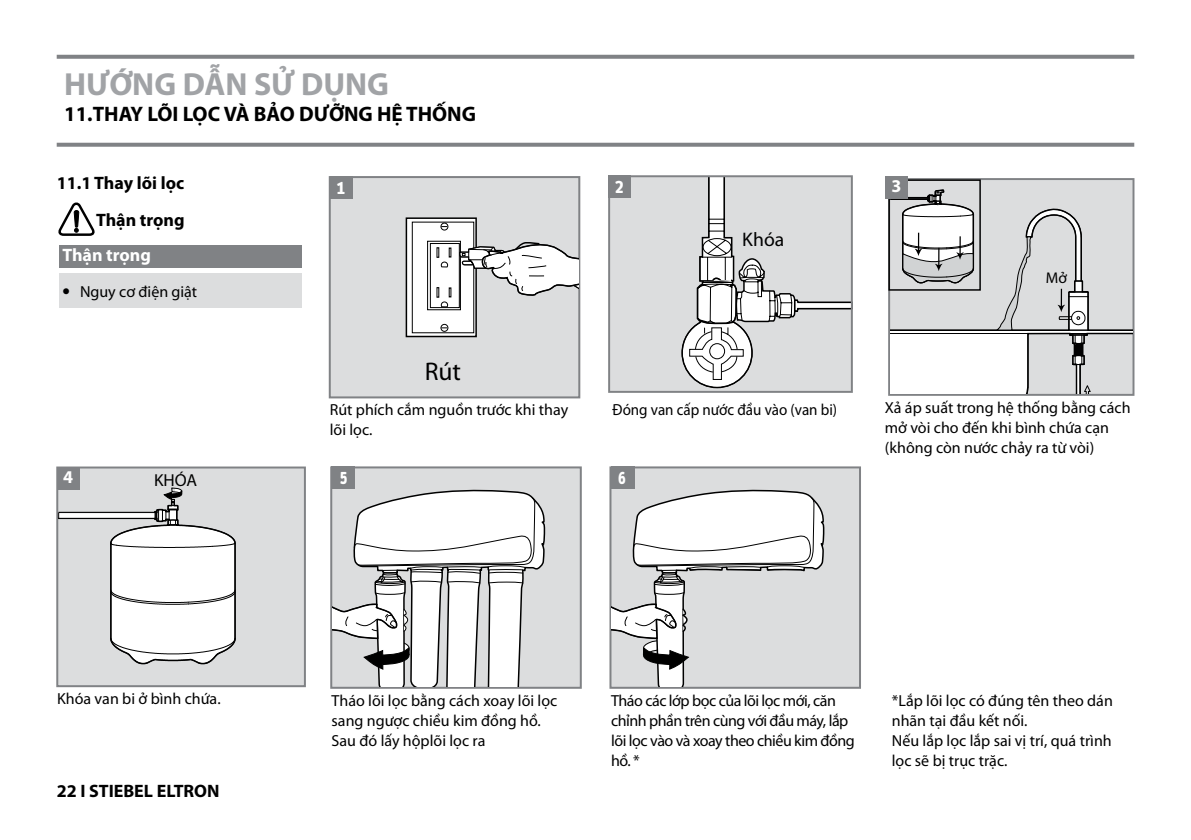
<style>
.page{position:relative;width:1191px;height:840px;background:#fff}
.page>*{position:absolute;margin:0;border:0;box-sizing:border-box;transform-origin:0 0}
.t1{font:700 32px "Myriad Pro";color:#a1a3a6}
.t2{font:25.6px "Myriad Pro";color:#000}
.t3{font:700 21px "Myriad Pro";color:#000}
.t4{font:700 20px "STE Info Text";color:#fff}
.t5{font:700 20px "STE Info Text";color:#fff;scale:.86 1}
.t6{font:19.6px "Myriad Pro";color:#000}
.t7{font:700 18px "Myriad Pro";color:#000}
.t8{font:700 18px "Myriad Pro";color:#fff}
.t9{font:17.4px "Myriad Pro";color:#000}
.t10{font:16px/20px "Myriad Pro";color:#000}
.t11{font:16px/20px "Myriad Pro";letter-spacing:-.03em;color:#000}
.t12{font:16px "Myriad Pro";color:#000;scale:.94 1}
.t13{font:15.6px "Myriad Pro";color:#000}
</style>
<div class="page">
<svg style="left:57px;top:55px;width:1077px;height:4px;background:#87898c"></svg>
<svg style="left:57px;top:143px;width:1077px;height:4px;background:#888a8d"></svg>
<svg style="left:58px;top:202px;width:37px;height:34px"></svg>
<div style="left:60px;top:244px;width:242px;height:23px;background:#808285"></div>
<div style="left:60px;top:273px;width:242px;height:35px;background:#dcddde"></div>
<div style="left:889px;top:179px;width:244px;height:215px;background:#dcddde"></div>
<div style="left:888px;top:178px;width:246px;height:217px;border:2px solid #808285"></div>
<svg style="left:889px;top:189px;width:243px;height:204px"></svg>
<div style="left:888px;top:179px;width:92px;height:111px;border:1px solid #000"></div>
<div style="left:885px;top:176px;width:22px;height:22px;background:#808285"></div>
<div style="left:57px;top:467px;width:248px;height:218px;background:#dcddde"></div>
<div style="left:56px;top:466px;width:250px;height:220px;border:2px solid #808285"></div>
<svg style="left:57px;top:487px;width:179px;height:177px"></svg>
<div style="left:57px;top:466px;width:22px;height:23px;background:#808285"></div>
<div style="left:330px;top:177px;width:249px;height:220px;background:#dcddde"></div>
<div style="left:329px;top:176px;width:251px;height:222px;border:2px solid #808285"></div>
<div style="left:406px;top:218px;width:70px;height:118px;background:#fff"></div>
<div style="left:405px;top:217px;width:72px;height:120px;border:2px solid #000"></div>
<div style="left:412px;top:222px;width:62px;height:111px;border:1px solid #000"></div>
<div style="left:427px;top:241px;width:34px;height:69px;border:1px solid #000"></div>
<div style="left:430px;top:243px;width:29px;height:65px;border:1px solid #000"></div>
<div style="left:441px;top:223px;width:7px;height:7px;border:1px solid #000;border-radius:50%"></div>
<div style="left:441px;top:324px;width:7px;height:7px;border:1px solid #000;border-radius:50%"></div>
<svg style="left:437px;top:287px;width:14px;height:20px"></svg>
<svg style="left:437px;top:247px;width:14px;height:20px"></svg>
<svg style="left:457px;top:241px;width:121px;height:97px"></svg>
<div style="left:330px;top:176px;width:22px;height:23px;background:#808285"></div>
<div style="left:609px;top:176px;width:243px;height:215px;background:#dcddde"></div>
<svg style="left:681px;top:178px;width:169px;height:211px"></svg>
<div style="left:608px;top:175px;width:245px;height:217px;border:2px solid #808285"></div>
<div style="left:608px;top:175px;width:22px;height:23px;background:#808285"></div>
<div style="left:331px;top:467px;width:250px;height:220px;background:#dcddde"></div>
<div style="left:330px;top:466px;width:252px;height:222px;border:2px solid #808285"></div>
<svg style="left:332px;top:488px;width:214px;height:198px"></svg>
<div style="left:331px;top:466px;width:24px;height:22px;background:#808285"></div>
<div style="left:610px;top:467px;width:250px;height:220px;background:#dcddde"></div>
<div style="left:609px;top:466px;width:252px;height:222px;border:2px solid #808285"></div>
<svg style="left:611px;top:488px;width:214px;height:198px"></svg>
<div style="left:611px;top:466px;width:23px;height:22px;background:#808285"></div>
<h1 class="t1" style="left:64px;top:63px;width:326px">HƯỚNG DẪN SỬ DỤNG</h1>
<h3 class="t3" style="left:64px;top:100px;width:413px">11.THAY LÕI LỌC VÀ BẢO DƯỠNG HỆ THỐNG</h3>
<p class="t7" style="left:57px;top:171px;width:129px">11.1 Thay lõi lọc</p>
<p class="t7" style="left:96px;top:208px;width:90px">Thận trọng</p>
<p class="t8" style="left:62px;top:243px;width:90px">Thận trọng</p>
<p class="t10" style="left:62px;top:281px;width:136px">● Nguy cơ điện giật</p>
<p class="t8" style="left:63px;top:465px;width:11px">4</p>
<p class="t9" style="left:154px;top:469px;width:45px">KHÓA</p>
<p class="t4" style="left:336px;top:175px;width:10px">1</p>
<h2 class="t2" style="left:425px;top:355px;width:38px">Rút</h2>
<p class="t10" style="left:330px;top:399px;width:240px">Rút phích cắm nguồn trước khi thay lõi lọc.</p>
<p class="t5" style="left:340px;top:466px;width:10px">5</p>
<p class="t4" style="left:615px;top:174px;width:10px">2</p>
<p class="t6" style="left:742px;top:228px;width:44px">Khóa</p>
<p class="t12" style="left:612px;top:400px;width:240px">Đóng van cấp nước đầu vào (van bi)</p>
<p class="t5" style="left:618px;top:466px;width:10px">6</p>
<p class="t8" style="left:891px;top:174px;width:11px">3</p>
<p class="t13" style="left:1046px;top:268px;width:23px">Mở</p>
<p class="t10" style="left:884px;top:397px;width:247px">Xả áp suất trong hệ thống bằng cách mở vòi cho đến khi bình chứa cạn (không còn nước chảy ra từ vòi)</p>
<p class="t10" style="left:57px;top:687px;width:165px">Khóa van bi ở bình chứa.</p>
<p class="t7" style="left:57px;top:778px;width:164px">22 I STIEBEL ELTRON</p>
<p class="t10" style="left:332px;top:689px;width:227px">Tháo lõi lọc bằng cách xoay lõi lọc sang ngược chiều kim đồng hồ.<br>Sau đó lấy hộplõi lọc ra</p>
<p class="t11" style="left:611px;top:689px;width:245px">Tháo các lớp bọc của lõi lọc mới, căn chỉnh phần trên cùng với đầu máy, lắp lõi lọc vào và xoay theo chiều kim đồng hồ. *</p>
<p class="t10" style="left:891px;top:689px;width:222px">*Lắp lõi lọc có đúng tên theo dán nhãn tại đầu kết nối.<br>Nếu lắp lọc lắp sai vị trí, quá trình lọc sẽ bị trục trặc.</p>
</div>
